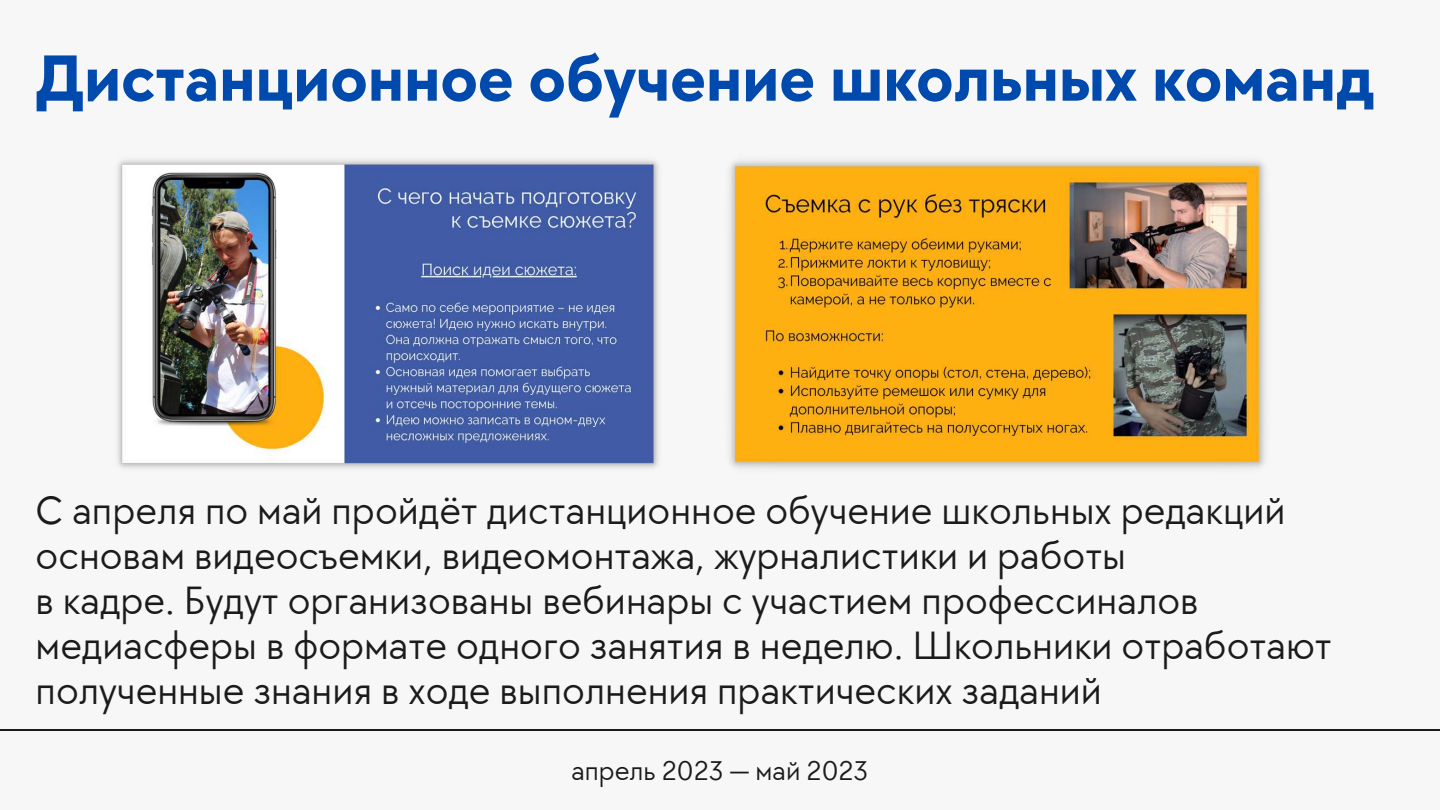
<style>
.page{position:relative;width:1440px;height:810px;background:#f7f7f7}
.page>*{position:absolute;margin:0;border:0;box-sizing:border-box;transform-origin:0 0}
.t1{font:700 67.5px "TT Chocolates";color:#004aad}
.t2{font:40.8px/45px "TT Chocolates";color:#1b1b1b}
.t3{font:28px "TT Chocolates";color:#1b1b1b}
</style>
<div class="page">
<hr style="left:0;top:729px;width:1440px;height:1px;background:#1b1b1b">
<img style="left:118px;top:160px;width:541px;height:308px">
<img style="left:729px;top:160px;width:537px;height:309px">
<h1 class="t1" style="left:36px;top:40px;width:1341px">Дистанционное обучение школьных команд</h1>
<p class="t2" style="left:36px;top:489px;width:1298px">С апреля по май пройдёт дистанционное обучение школьных редакций основам видеосъемки, видеомонтажа, журналистики и работы<br>в кадре. Будут организованы вебинары с участием профессиналов медиасферы в формате одного занятия в неделю. Школьники отработают полученные знания в ходе выполнения практических заданий</p>
<p class="t3" style="left:572px;top:755px;width:298px">апрель 2023 — май 2023</p>
</div>
